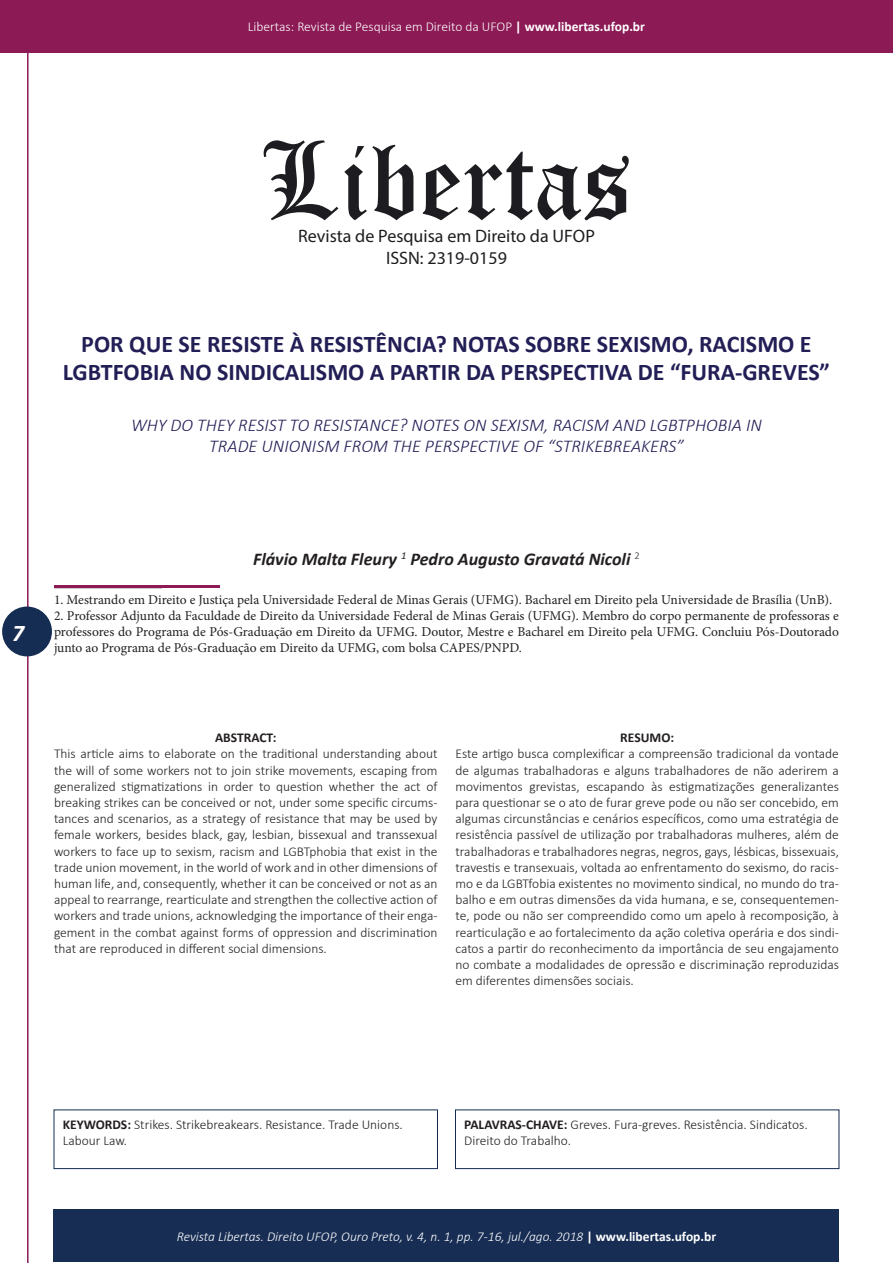
<style>
.page{position:relative;width:893px;height:1263px;background:#fff}
.page>*{position:absolute;margin:0;border:0;box-sizing:border-box;transform-origin:0 0}
.t1{font:108px "Old English Text";color:#040408}
.t2{font:700 24px "Calibri";color:#221e56}
.t3{font:italic 700 24px "Calibri";color:#fff}
.t4{font:italic 300 18px "Calibri";color:#221e56}
.t5{font:18px/21.6px "Myriad Pro";color:#040408;text-align:center}
.t6{font:italic 700 18px "Calibri";color:#231f20}
.t7{font:300 13.5px/16.2px "Calibri";color:#231f20;text-align:justify}
.t8{font:13.5px/16.2px "Minion Pro";color:#231f20;text-align:justify}
.t9{font:italic 300 13.5px "Calibri";color:#fff}
.t10{font:300 13.5px "Calibri";color:#fff}
.t11{font:700 13.5px "Calibri";color:#231f20}
.s1{font-weight:700}
.s2{font-weight:700;font-style:normal}
</style>
<div class="page">
<hr style="left:27px;top:0;width:2px;height:1263px;background:#8b1a56">
<div style="left:2px;top:606px;width:50px;height:50px;background:#152d52;border-radius:50%"></div>
<div style="left:54px;top:1210px;width:785px;height:52px;background:#172d54"></div>
<div style="left:54px;top:1110px;width:384px;height:59px;border:1px solid #152d52"></div>
<div style="left:455px;top:1110px;width:384px;height:59px;border:1px solid #152d52"></div>
<div style="left:0;top:0;width:893px;height:52px;background:#8b1a55"></div>
<hr style="left:54px;top:586px;width:165px;height:2px;background:#8b1a56">
<p class="t10" style="left:248px;top:18px;width:399px">Libertas: Revista de Pesquisa em Direito da UFOP <span class="s1">| www.libertas.ufop.br</span></p>
<h1 class="t1" style="left:261px;top:112px;width:372px">Libertas</h1>
<h3 class="t5" style="left:298px;top:225px;width:298px">Revista de Pesquisa em Direito da UFOP<br>ISSN: 2319-0159</h3>
<p class="t2" style="left:81px;top:327px;width:732px">POR QUE SE RESISTE À RESISTÊNCIA? NOTAS SOBRE SEXISMO, RACISMO E</p>
<p class="t2" style="left:63px;top:355px;width:769px">LGBTFOBIA NO SINDICALISMO A PARTIR DA PERSPECTIVA DE “FURA-GREVES”</p>
<p class="t4" style="left:131px;top:414px;width:632px">WHY DO THEY RESIST TO RESISTANCE? NOTES ON SEXISM, RACISM AND LGBTPHOBIA IN</p>
<p class="t4" style="left:209px;top:435px;width:476px">TRADE UNIONISM FROM THE PERSPECTIVE OF “STRIKEBREAKERS”</p>
<h2 class="t3" style="left:12px;top:615px;width:14px">7</h2>
<p class="t6" style="left:253px;top:546px;width:388px">Flávio Malta Fleury <sup>1</sup> Pedro Augusto Gravatá Nicoli <sup>2</sup></p>
<p class="t8" style="left:54px;top:591px;width:780px">1. Mestrando em Direito e Justiça pela Universidade Federal de Minas Gerais (UFMG). Bacharel em Direito pela Universidade de Brasília (UnB).</p>
<p class="t8" style="left:54px;top:607px;width:786px">2. Professor Adjunto da Faculdade de Direito da Universidade Federal de Minas Gerais (UFMG). Membro do corpo permanente de professoras e professores do Programa de Pós-Graduação em Direito da UFMG. Doutor, Mestre e Bacharel em Direito pela UFMG. Concluiu Pós-Doutorado junto ao Programa de Pós-Graduação em Direito da UFMG, com bolsa CAPES/PNPD.</p>
<p class="t11" style="left:215px;top:728px;width:63px">ABSTRACT:</p>
<p class="t7" style="left:54px;top:746px;width:385px">This article aims to elaborate on the traditional understanding about the will of some workers not to join strike movements, escaping from generalized stigmatizations in order to question whether the act of breaking strikes can be conceived or not, under some specific circums&shy;tances and scenarios, as a strategy of resistance that may be used by female workers, besides black, gay, lesbian, bissexual and transsexual workers to face up to sexism, racism and LGBTphobia that exist in the trade union movement, in the world of work and in other dimensions of human life, and, consequently, whether it can be conceived or not as an appeal to rearrange, rearticulate and strengthen the collective action of workers and trade unions, acknowledging the importance of their enga&shy;gement in the combat against forms of oppression and discrimination that are reproduced in different social dimensions.</p>
<p class="t11" style="left:620px;top:728px;width:55px">RESUMO:</p>
<p class="t7" style="left:455px;top:746px;width:385px">Este artigo busca complexificar a compreensão tradicional da vontade de algumas trabalhadoras e alguns trabalhadores de não aderirem a movimentos grevistas, escapando às estigmatizações generalizantes para questionar se o ato de furar greve pode ou não ser concebido, em algumas circunstâncias e cenários específicos, como uma estratégia de resistência passível de utilização por trabalhadoras mulheres, além de trabalhadoras e trabalhadores negras, negros, gays, lésbicas, bissexuais, travestis e transexuais, voltada ao enfrentamento do sexismo, do racis&shy;mo e da LGBTfobia existentes no movimento sindical, no mundo do tra&shy;balho e em outras dimensões da vida humana, e se, consequentemen&shy;te, pode ou não ser compreendido como um apelo à recomposição, à rearticulação e ao fortalecimento da ação coletiva operária e dos sindi&shy;catos a partir do reconhecimento da importância de seu engajamento no combate a modalidades de opressão e discriminação reproduzidas em diferentes dimensões sociais.</p>
<p class="t7" style="left:63px;top:1116px;width:342px"><span class="s1">KEYWORDS:</span> Strikes. Strikebreakears. Resistance. Trade Unions.<br>Labour Law.</p>
<p class="t7" style="left:464px;top:1116px;width:345px"><span class="s1">PALAVRAS-CHAVE:</span> Greves. Fura-greves. Resistência. Sindicatos.<br>Direito do Trabalho.</p>
<p class="t9" style="left:177px;top:1228px;width:541px">Revista Libertas. Direito UFOP, Ouro Preto, v. 4, n. 1, pp. 7-16, jul./ago. 2018 <span class="s2">| www.libertas.ufop.br</span></p>
</div>
